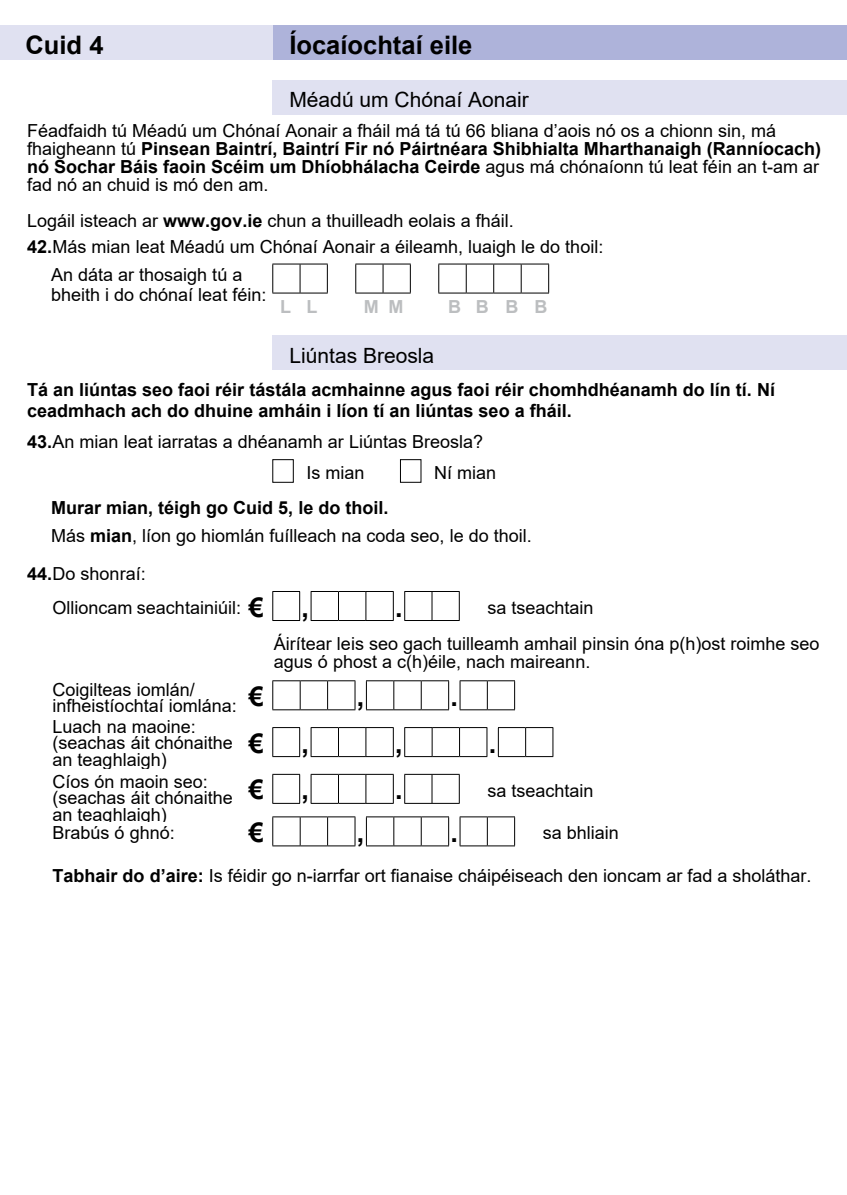
<style>
.page{position:relative;width:847px;height:1195px;background:#fff}
.page>*{position:absolute;margin:0;border:0;box-sizing:border-box;transform-origin:0 0}
.t1{font:700 27px "Arial";color:#000}
.t2{font:700 25.5px "Arial";color:#000}
.t3{font:21px "Arial";color:#000}
.t4{font:18px/16.5px "Arial";color:#000}
.t5{font:700 18px/21.6px "Arial";color:#000}
.t6{font:700 18px "Arial";color:#bcbec0}
.s1{font-weight:700}
</style>
<div class="page">
<div style="left:272px;top:26px;width:574px;height:34px;background:#aeb3da"></div>
<div style="left:0;top:26px;width:272px;height:34px;background:#e0e1f1"></div>
<div style="left:272px;top:336px;width:574px;height:34px;background:#e0e1f1"></div>
<div style="left:272px;top:459px;width:21px;height:24px;border:1px solid #000"></div>
<div style="left:400px;top:459px;width:21px;height:24px;border:1px solid #000"></div>
<div style="left:272px;top:81px;width:574px;height:34px;background:#e0e1f1"></div>
<svg style="left:272px;top:264px;width:56px;height:30px"></svg>
<svg style="left:355px;top:264px;width:56px;height:30px"></svg>
<svg style="left:438px;top:264px;width:111px;height:30px"></svg>
<svg style="left:272px;top:680px;width:83px;height:30px"></svg>
<svg style="left:459px;top:680px;width:56px;height:30px"></svg>
<svg style="left:366px;top:680px;width:83px;height:30px"></svg>
<svg style="left:272px;top:727px;width:28px;height:30px"></svg>
<svg style="left:310px;top:727px;width:84px;height:30px"></svg>
<svg style="left:497px;top:727px;width:56px;height:30px"></svg>
<svg style="left:404px;top:727px;width:83px;height:30px"></svg>
<svg style="left:272px;top:816px;width:83px;height:30px"></svg>
<svg style="left:459px;top:816px;width:56px;height:30px"></svg>
<svg style="left:366px;top:816px;width:83px;height:30px"></svg>
<svg style="left:272px;top:591px;width:28px;height:30px"></svg>
<svg style="left:310px;top:591px;width:84px;height:30px"></svg>
<svg style="left:404px;top:591px;width:55px;height:30px"></svg>
<svg style="left:272px;top:774px;width:28px;height:30px"></svg>
<svg style="left:310px;top:774px;width:84px;height:30px"></svg>
<svg style="left:404px;top:774px;width:55px;height:30px"></svg>
<h2 class="t2" style="left:26px;top:27px;width:79px">Cuid 4</h2>
<h2 class="t2" style="left:289px;top:27px;width:184px">Íocaíochtaí eile</h2>
<p class="t3" style="left:289px;top:86px;width:241px">Méadú um Chónaí Aonair</p>
<p class="t4" style="left:27px;top:121px;width:795px;line-height:18px">Féadfaidh tú Méadú um Chónaí Aonair a fháil má tá tú 66 bliana d’aois nó os a chionn sin, má fhaigheann tú <span class="s1">Pinsean Baintrí, Baintrí Fir nó Páirtnéara Shibhialta Mharthanaigh (Ranníocach) nó Sochar Báis faoin Scéim um Dhíobhálacha Ceirde</span> agus má chónaíonn tú leat féin an t-am ar fad nó an chuid is mó den am.</p>
<p class="t4" style="left:27px;top:212px;width:488px">Logáil isteach ar <span class="s1">www.gov.ie</span> chun a thuilleadh eolais a fháil.</p>
<p class="t4" style="left:27px;top:238px;width:577px"><span class="s1">42.</span>Más mian leat Méadú um Chónaí Aonair a éileamh, luaigh le do thoil:</p>
<p class="t4" style="left:51px;top:265px;width:217px;line-height:19.5px">An dáta ar thosaigh tú a bheith i do chónaí leat féin:</p>
<p class="t6" style="left:280px;top:294px;width:39px">L L</p>
<p class="t6" style="left:363px;top:294px;width:41px">M M</p>
<p class="t6" style="left:448px;top:294px;width:101px">B B B B</p>
<p class="t3" style="left:289px;top:341px;width:146px">Liúntas Breosla</p>
<p class="t5" style="left:27px;top:379px;width:749px">Tá an liúntas seo faoi réir tástála acmhainne agus faoi réir chomhdhéanamh do lín tí. Ní ceadmhach ach do dhuine amháin i líon tí an liúntas seo a fháil.</p>
<p class="t4" style="left:306px;top:426px;width:178px;line-height:30.9px;text-indent:-279px"><span class="s1">43.</span>An mian leat iarratas a dhéanamh ar Liúntas Breosla?<br>Is mian</p>
<p class="t4" style="left:434px;top:464px;width:64px">Ní mian</p>
<p class="t4" style="left:51px;top:494px;width:482px;line-height:27.9px"><span class="s1">Murar mian, téigh go Cuid 5, le do thoil.<br></span>Más <span class="s1">mian</span>, líon go hiomlán fuílleach na coda seo, le do thoil.</p>
<p class="t4" style="left:27px;top:565px;width:120px"><span class="s1">44.</span>Do shonraí:</p>
<p class="t4" style="left:53px;top:600px;width:190px">Ollioncam seachtainiúil:</p>
<h1 class="t1" style="left:249px;top:588px;width:17px">€</h1>
<p class="t4" style="left:53px;top:681px;width:213px">Coigilteas iomlán/ infheistíochtaí iomlána: <sup>€</sup></p>
<p class="t4" style="left:53px;top:718px;width:182px">Luach na maoine: (seachas áit chónaithe an teaghlaigh)</p>
<h1 class="t1" style="left:249px;top:724px;width:17px">€</h1>
<p class="t4" style="left:53px;top:773px;width:182px">Cíos ón maoin seo: (seachas áit chónaithe an teaghlaigh)</p>
<p class="t4" style="left:53px;top:825px;width:124px">Brabús ó ghnó:</p>
<h1 class="t1" style="left:249px;top:813px;width:17px">€</h1>
<h1 class="t1" style="left:249px;top:771px;width:17px">€</h1>
<h1 class="t1" style="left:301px;top:588px;width:9px">,</h1>
<h1 class="t1" style="left:395px;top:588px;width:9px">.</h1>
<p class="t4" style="left:487px;top:599px;width:108px">sa tseachtain</p>
<p class="t4" style="left:274px;top:634px;width:547px;line-height:18.8px">Áirítear leis seo gach tuilleamh amhail pinsin óna p(h)ost roimhe seo agus ó phost a c(h)éile, nach maireann.</p>
<h1 class="t1" style="left:357px;top:677px;width:9px">,</h1>
<h1 class="t1" style="left:450px;top:677px;width:9px">.</h1>
<h1 class="t1" style="left:301px;top:724px;width:9px">,</h1>
<h1 class="t1" style="left:395px;top:724px;width:9px">,</h1>
<h1 class="t1" style="left:488px;top:724px;width:9px">.</h1>
<h1 class="t1" style="left:301px;top:771px;width:9px">,</h1>
<h1 class="t1" style="left:395px;top:771px;width:9px">.</h1>
<h1 class="t1" style="left:357px;top:813px;width:9px">,</h1>
<h1 class="t1" style="left:450px;top:813px;width:9px">.</h1>
<p class="t4" style="left:487px;top:782px;width:108px">sa tseachtain</p>
<p class="t4" style="left:542px;top:825px;width:78px">sa bhliain</p>
<p class="t4" style="left:53px;top:867px;width:760px"><span class="s1">Tabhair do d’aire:</span> Is féidir go n-iarrfar ort fianaise cháipéiseach den ioncam ar fad a sholáthar.</p>
</div>
